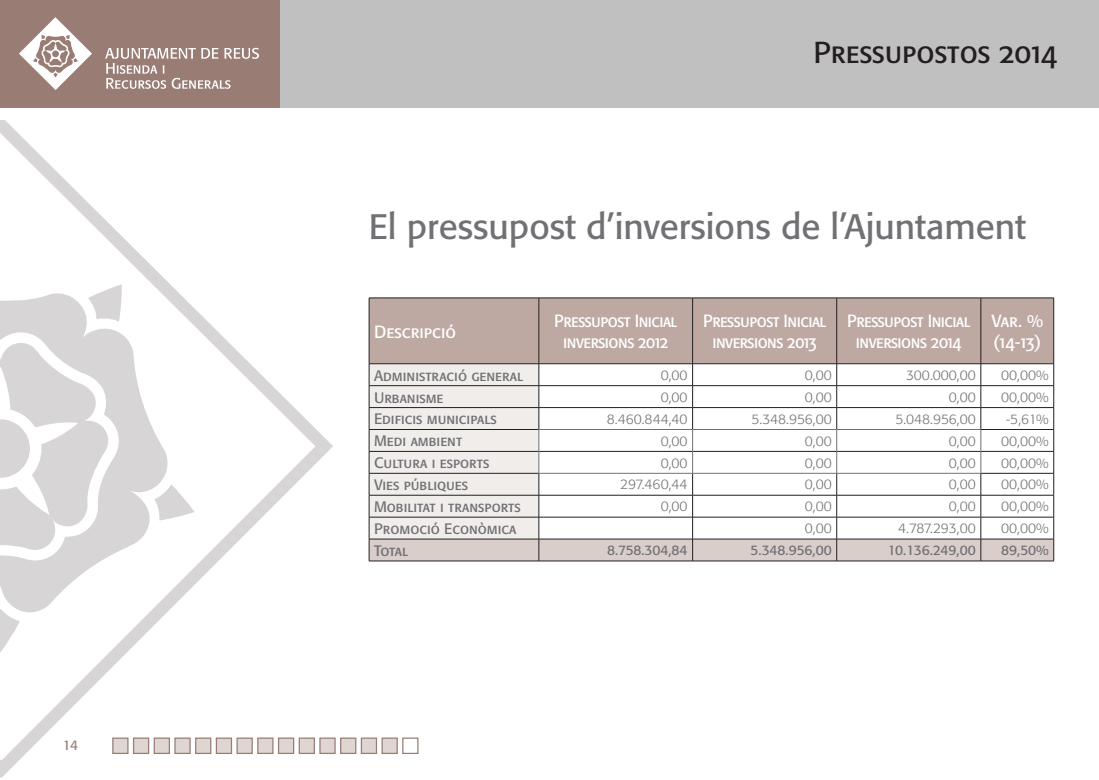
<style>
.page{position:relative;width:1099px;height:780px;background:#fff}
.page>*{position:absolute;margin:0;border:0;box-sizing:border-box;transform-origin:0 0}
.t1{font:35px "Formata";color:#717074}
.t2{font:30px "Formata Regular SC";color:#231f20}
.t3{font:17.5px/21px "Formata Regular SC";letter-spacing:-.03em;color:#fff;text-align:center;scale:.95 1}
.t4{font:17.5px/21px "Formata Regular SC";letter-spacing:-.03em;color:#fff}
.t5{font:17.5px "Formata Regular SC";color:#fff}
.t6{font:15px "Formata Regular SC";color:#717074}
.t7{font:300 13.75px "Formata";color:#717074}
.t8{font:13.75px "Formata";letter-spacing:-.02em;color:#717074}
.t9{font:13.75px "Formata";color:#997d75}
</style>
<div class="page">
<div style="left:402px;top:737px;width:16px;height:17px;border:1px solid #997d75"></div>
<div style="left:107px;top:0;width:991px;height:108px;background:#c1c0c0"></div>
<div style="left:0;top:0;width:280px;height:108px;background:#997d75"></div>
<svg style="left:0;top:121px;width:333px;height:657px"></svg>
<svg style="left:177px;top:483px;width:17px;height:38px"></svg>
<svg style="left:0;top:279px;width:177px;height:343px"></svg>
<svg style="left:0;top:290px;width:167px;height:322px"></svg>
<svg style="left:0;top:331px;width:120px;height:384px"></svg>
<svg style="left:0;top:331px;width:117px;height:230px"></svg>
<svg style="left:105px;top:48px;width:154px;height:41px"></svg>
<svg style="left:19px;top:17px;width:73px;height:73px"></svg>
<div style="left:52px;top:50px;width:7px;height:7px;background:#997d75;border-radius:50%"></div>
<div style="left:381px;top:737px;width:17px;height:17px;background:#dfd5d1;border:1px solid #997d75"></div>
<div style="left:361px;top:737px;width:16px;height:17px;background:#dfd5d1;border:1px solid #997d75"></div>
<div style="left:340px;top:737px;width:16px;height:17px;background:#dfd5d1;border:1px solid #997d75"></div>
<div style="left:319px;top:737px;width:17px;height:17px;background:#dfd5d1;border:1px solid #997d75"></div>
<div style="left:298px;top:737px;width:17px;height:17px;background:#dfd5d1;border:1px solid #997d75"></div>
<div style="left:278px;top:737px;width:16px;height:17px;background:#dfd5d1;border:1px solid #997d75"></div>
<div style="left:257px;top:737px;width:16px;height:17px;background:#dfd5d1;border:1px solid #997d75"></div>
<div style="left:236px;top:737px;width:17px;height:17px;background:#dfd5d1;border:1px solid #997d75"></div>
<div style="left:216px;top:737px;width:16px;height:17px;background:#dfd5d1;border:1px solid #997d75"></div>
<div style="left:195px;top:737px;width:16px;height:17px;background:#dfd5d1;border:1px solid #997d75"></div>
<div style="left:174px;top:737px;width:17px;height:17px;background:#dfd5d1;border:1px solid #997d75"></div>
<div style="left:154px;top:737px;width:16px;height:17px;background:#dfd5d1;border:1px solid #997d75"></div>
<div style="left:133px;top:737px;width:16px;height:17px;background:#dfd5d1;border:1px solid #997d75"></div>
<div style="left:112px;top:737px;width:16px;height:17px;background:#dfd5d1;border:1px solid #997d75"></div>
<div style="left:370px;top:299px;width:683px;height:64px;background:#bda8a2"></div>
<hr style="left:369px;top:298px;width:170px;height:1px;background:#231f20">
<hr style="left:369px;top:298px;width:1px;height:65px;background:#231f20">
<hr style="left:539px;top:298px;width:153px;height:1px;background:#231f20">
<hr style="left:538px;top:298px;width:1px;height:65px;background:#231f20">
<hr style="left:692px;top:298px;width:144px;height:1px;background:#231f20">
<hr style="left:692px;top:298px;width:1px;height:65px;background:#231f20">
<hr style="left:836px;top:298px;width:144px;height:1px;background:#231f20">
<hr style="left:836px;top:298px;width:1px;height:65px;background:#231f20">
<hr style="left:980px;top:298px;width:73px;height:1px;background:#231f20">
<hr style="left:980px;top:298px;width:1px;height:65px;background:#231f20">
<hr style="left:1053px;top:298px;width:1px;height:65px;background:#231f20">
<hr style="left:369px;top:363px;width:170px;height:1px;background:#231f20">
<hr style="left:539px;top:363px;width:153px;height:1px;background:#231f20">
<hr style="left:692px;top:363px;width:144px;height:1px;background:#231f20">
<hr style="left:836px;top:363px;width:144px;height:1px;background:#231f20">
<hr style="left:980px;top:363px;width:73px;height:1px;background:#231f20">
<svg style="left:369px;top:364px;width:685px;height:197px"></svg>
<hr style="left:538px;top:473px;width:154px;height:1px;background:#717074">
<hr style="left:692px;top:473px;width:144px;height:1px;background:#717074">
<hr style="left:836px;top:473px;width:144px;height:1px;background:#717074">
<p class="t9" style="left:63px;top:737px;width:17px">14</p>
<h2 class="t2" style="left:813px;top:34px;width:245px">Pressupostos 2014</h2>
<h1 class="t1" style="left:369px;top:205px;width:658px">El pressupost d’inversions de l’Ajuntament</h1>
<p class="t5" style="left:374px;top:321px;width:84px">Descripció</p>
<p class="t3" style="left:554px;top:310px;width:131px">Pressupost Inicial inversions 2012</p>
<p class="t3" style="left:703px;top:310px;width:131px">Pressupost Inicial inversions 2013</p>
<p class="t3" style="left:847px;top:310px;width:131px">Pressupost Inicial inversions 2014</p>
<p class="t4" style="left:991px;top:310px;width:53px">Var. % (14-13)</p>
<p class="t6" style="left:374px;top:366px;width:150px">Administració general</p>
<p class="t7" style="left:660px;top:367px;width:28px">0,00</p>
<p class="t7" style="left:804px;top:367px;width:28px">0,00</p>
<p class="t7" style="left:906px;top:367px;width:71px">300.000,00</p>
<p class="t7" style="left:1001px;top:367px;width:49px">00,00%</p>
<p class="t6" style="left:374px;top:388px;width:71px">Urbanisme</p>
<p class="t7" style="left:660px;top:389px;width:28px">0,00</p>
<p class="t7" style="left:804px;top:389px;width:28px">0,00</p>
<p class="t7" style="left:948px;top:389px;width:28px">0,00</p>
<p class="t7" style="left:1001px;top:389px;width:49px">00,00%</p>
<p class="t6" style="left:374px;top:410px;width:124px">Edificis municipals</p>
<p class="t7" style="left:607px;top:411px;width:82px">8.460.844,40</p>
<p class="t7" style="left:751px;top:411px;width:82px">5.348.956,00</p>
<p class="t7" style="left:895px;top:411px;width:82px">5.048.956,00</p>
<p class="t7" style="left:1006px;top:411px;width:44px">-5,61%</p>
<p class="t6" style="left:374px;top:432px;width:90px">Medi ambient</p>
<p class="t7" style="left:660px;top:432px;width:28px">0,00</p>
<p class="t7" style="left:804px;top:432px;width:28px">0,00</p>
<p class="t7" style="left:948px;top:432px;width:28px">0,00</p>
<p class="t7" style="left:1001px;top:432px;width:49px">00,00%</p>
<p class="t6" style="left:374px;top:454px;width:117px">Cultura i esports</p>
<p class="t7" style="left:660px;top:454px;width:28px">0,00</p>
<p class="t7" style="left:804px;top:454px;width:28px">0,00</p>
<p class="t7" style="left:948px;top:454px;width:28px">0,00</p>
<p class="t7" style="left:1001px;top:454px;width:49px">00,00%</p>
<p class="t6" style="left:374px;top:476px;width:95px">Vies públiques</p>
<p class="t7" style="left:620px;top:476px;width:69px">297.460,44</p>
<p class="t7" style="left:804px;top:476px;width:28px">0,00</p>
<p class="t7" style="left:948px;top:476px;width:28px">0,00</p>
<p class="t7" style="left:1001px;top:476px;width:49px">00,00%</p>
<p class="t6" style="left:374px;top:497px;width:148px">Mobilitat i transports</p>
<p class="t7" style="left:660px;top:498px;width:28px">0,00</p>
<p class="t7" style="left:804px;top:498px;width:28px">0,00</p>
<p class="t7" style="left:948px;top:498px;width:28px">0,00</p>
<p class="t7" style="left:1001px;top:498px;width:49px">00,00%</p>
<p class="t6" style="left:374px;top:519px;width:144px">Promoció Econòmica</p>
<p class="t7" style="left:804px;top:520px;width:28px">0,00</p>
<p class="t7" style="left:898px;top:520px;width:79px">4.787.293,00</p>
<p class="t7" style="left:1001px;top:520px;width:49px">00,00%</p>
<p class="t6" style="left:374px;top:541px;width:35px">Total</p>
<p class="t8" style="left:607px;top:542px;width:82px">8.758.304,84</p>
<p class="t8" style="left:750px;top:542px;width:83px">5.348.956,00</p>
<p class="t8" style="left:887px;top:542px;width:89px">10.136.249,00</p>
<p class="t8" style="left:1001px;top:542px;width:49px">89,50%</p>
</div>
